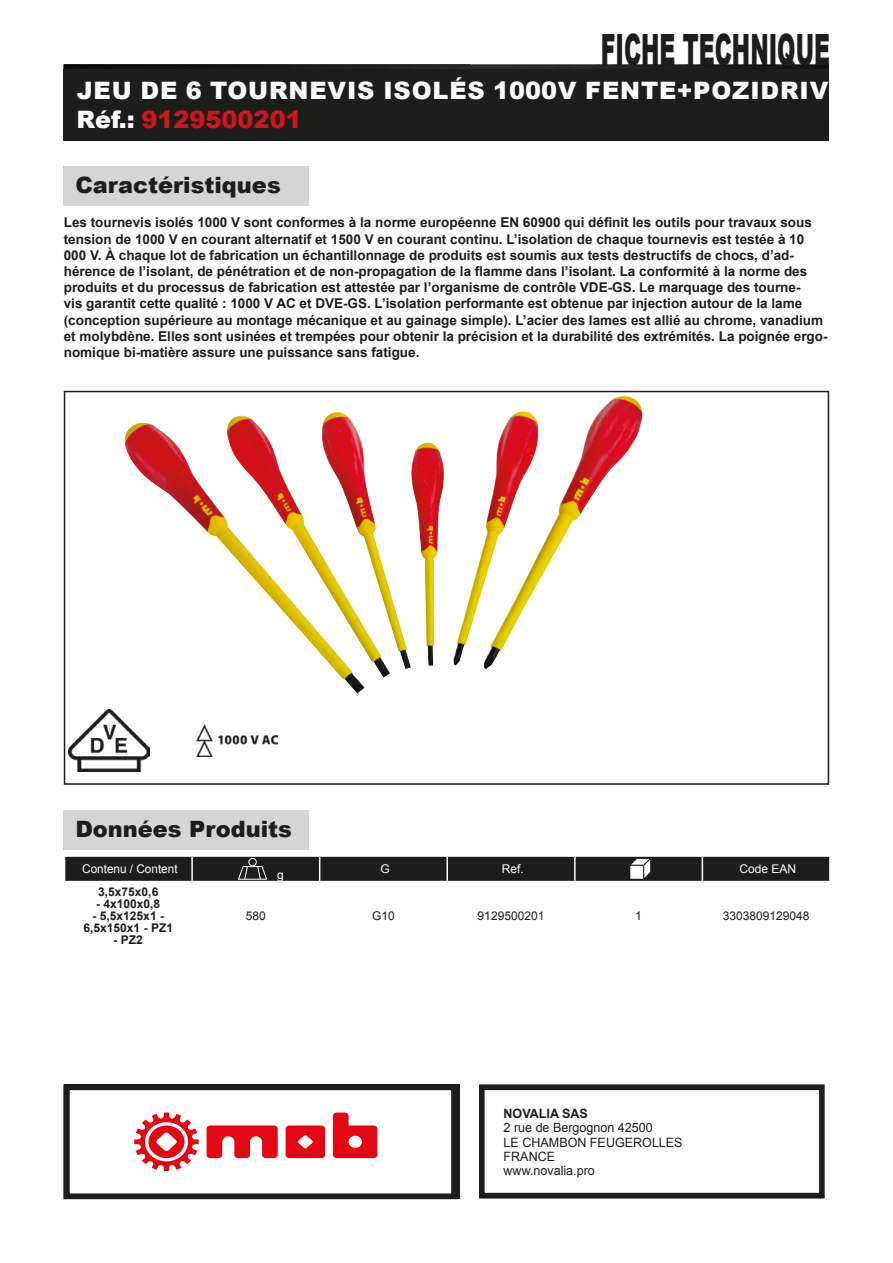
<style>
.page{position:relative;width:893px;height:1263px;background:#fff}
.page>*{position:absolute;margin:0;border:0;box-sizing:border-box;transform-origin:0 0}
.t1{font:900 43.2px "Arial";color:#1d1d1b;scale:.51 1}
.t2{font:900 24px/28.8px "Arial";letter-spacing:.035em;color:#fcfcfc}
.t3{font:900 22.5px "Arial";color:#1d1d1b}
.t4{font:700 13.5px/16.2px "Arial";color:#1d1d1b}
.t5{font:12.9px/14.2px "Arial";color:#1d1d1b}
.t6{font:700 12.9px "Arial";color:#1d1d1b}
.t7{font:700 12px/12px "Arial";color:#1d1d1b;text-align:center}
.t8{font:12px "Arial";color:#1d1d1b}
.t9{font:12px "Arial";color:#fff}
.s1{color:#cd171a}
</style>
<div class="page">
<img style="left:64px;top:64px;width:765px;height:5px">
<div style="left:64px;top:69px;width:765px;height:72px;background:#1d1d1b"></div>
<div style="left:479px;top:1084px;width:346px;height:114px;border:6px solid #1d1d1b"></div>
<div style="left:64px;top:166px;width:245px;height:40px;background:#d5d5d5"></div>
<div style="left:64px;top:391px;width:765px;height:394px;border:2px solid #1d1d1b"></div>
<div style="left:64px;top:810px;width:245px;height:39px;background:#d5d5d5"></div>
<svg style="left:64px;top:856px;width:766px;height:25px;background:#2d2d2c"></svg>
<img style="left:124px;top:396px;width:519px;height:297px">
<img style="left:69px;top:709px;width:81px;height:62px">
<img style="left:196px;top:724px;width:81px;height:32px">
<div style="left:64px;top:1084px;width:393px;height:115px;border:6px solid #1d1d1b"></div>
<svg style="left:207px;top:1125px;width:71px;height:33px"></svg>
<svg style="left:286px;top:1125px;width:39px;height:33px"></svg>
<svg style="left:134px;top:1112px;width:65px;height:59px"></svg>
<svg style="left:333px;top:1112px;width:44px;height:46px"></svg>
<h1 class="t1" style="left:601px;top:18px;width:451px">FICHE TECHNIQUE</h1>
<h2 class="t2" style="left:76px;top:75px;width:754px">JEU DE 6 TOURNEVIS ISOLÉS 1000V FENTE+POZIDRIV<br>Réf.: <span class="s1">9129500201</span></h2>
<h3 class="t3" style="left:75px;top:168px;width:207px">Caractéristiques</h3>
<p class="t4" style="left:64px;top:215px;width:765px">Les tournevis isolés 1000 V sont conformes à la norme européenne EN 60900 qui définit les outils pour travaux sous tension de 1000 V en courant alternatif et 1500 V en courant continu. L’isolation de chaque tournevis est testée à 10<br>000 V. À chaque lot de fabrication un échantillonnage de produits est soumis aux tests destructifs de chocs, d’ad&shy;hérence de l’isolant, de pénétration et de non-propagation de la flamme dans l’isolant. La conformité à la norme des produits et du processus de fabrication est attestée par l’organisme de contrôle VDE-GS. Le marquage des tourne-<br>vis garantit cette qualité : 1000 V AC et DVE-GS. L’isolation performante est obtenue par injection autour de la lame (conception supérieure au montage mécanique et au gainage simple). L’acier des lames est allié au chrome, vanadium et molybdène. Elles sont usinées et trempées pour obtenir la précision et la durabilité des extrémités. La poignée ergo&shy;nomique bi-matière assure une puissance sans fatigue.</p>
<h3 class="t3" style="left:75px;top:812px;width:218px">Données Produits</h3>
<p class="t9" style="left:82px;top:861px;width:97px">Contenu / Content</p>
<p class="t9" style="left:277px;top:867px;width:8px">g</p>
<p class="t9" style="left:380px;top:861px;width:11px">G</p>
<p class="t9" style="left:502px;top:861px;width:24px">Ref.</p>
<p class="t9" style="left:739px;top:861px;width:58px">Code EAN</p>
<p class="t7" style="left:98px;top:886px;width:62px">3,5x75x0,6</p>
<p class="t7" style="left:96px;top:898px;width:66px">- 4x100x0,8</p>
<p class="t7" style="left:84px;top:910px;width:91px">- 5,5x125x1 -<br>6,5x150x1 - PZ1</p>
<p class="t7" style="left:114px;top:934px;width:31px">- PZ2</p>
<p class="t8" style="left:246px;top:908px;width:22px">580</p>
<p class="t8" style="left:372px;top:908px;width:24px">G10</p>
<p class="t8" style="left:478px;top:908px;width:68px">9129500201</p>
<p class="t8" style="left:635px;top:908px;width:8px">1</p>
<p class="t8" style="left:723px;top:908px;width:88px">3303809129048</p>
<p class="t6" style="left:504px;top:1105px;width:86px">NOVALIA SAS</p>
<p class="t5" style="left:504px;top:1121px;width:181px">2 rue de Bergognon 42500<br>LE CHAMBON FEUGEROLLES<br>FRANCE<br>www.novalia.pro</p>
</div>
